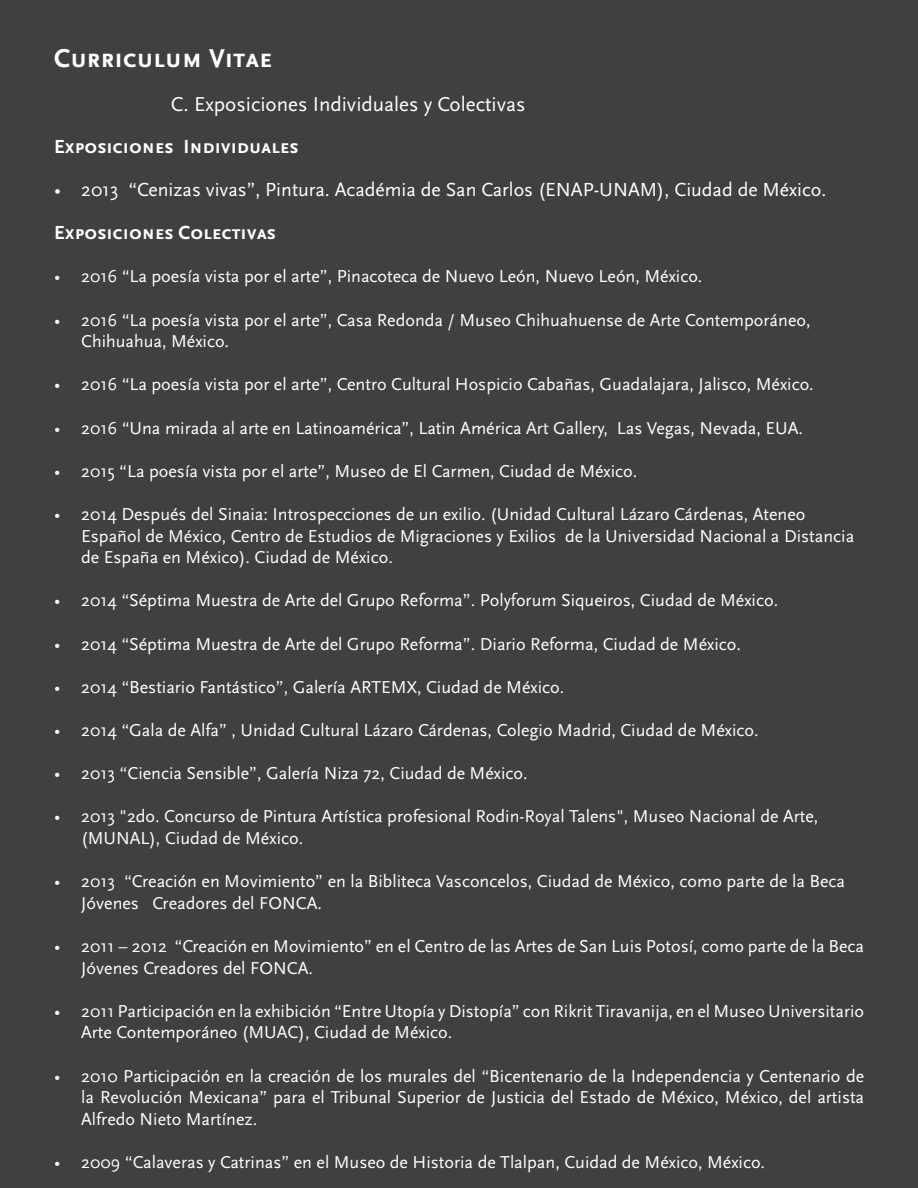
<style>
.page{position:relative;width:918px;height:1188px;background:#fff}
.page>*{position:absolute;margin:0;border:0;box-sizing:border-box;transform-origin:0 0}
.t1{font:700 27px "Scala Sans Caps";color:#fff}
.t2{font:21px "Scala Sans";color:#fff}
.t3{font:19.8px "Scala Sans";color:#fff}
.t4{font:700 19.8px "Scala Sans Caps";color:#fff}
.t5{font:18px/21.6px "Scala Sans";color:#fff}
</style>
<div class="page">
<div style="left:0;top:1px;width:918px;height:1187px;background:#404040"></div>
<h1 class="t1" style="left:54px;top:43px;width:220px">Curriculum Vitae</h1>
<p class="t2" style="left:171px;top:93px;width:356px">C. Exposiciones Individuales y Colectivas</p>
<p class="t4" style="left:54px;top:135px;width:246px">Exposiciones Individuales</p>
<p class="t3" style="left:54px;top:179px;width:774px">• 2013 “Cenizas vivas”, Pintura. Académia de San Carlos (ENAP-UNAM), Ciudad de México.</p>
<p class="t4" style="left:54px;top:222px;width:223px">Exposiciones Colectivas</p>
<p class="t5" style="left:54px;top:266px;width:650px">• 2016 “La poesía vista por el arte”, Pinacoteca de Nuevo León, Nuevo León, México.</p>
<p class="t5" style="left:81px;top:309px;width:731px;text-indent:-27px">• 2016 “La poesía vista por el arte”, Casa Redonda / Museo Chihuahuense de Arte Contemporáneo,<br>Chihuahua, México.</p>
<p class="t5" style="left:54px;top:374px;width:761px">• 2016 “La poesía vista por el arte”, Centro Cultural Hospicio Cabañas, Guadalajara, Jalisco, México.</p>
<p class="t5" style="left:54px;top:417px;width:750px">• 2016 “Una mirada al arte en Latinoamérica”, Latin América Art Gallery, Las Vegas, Nevada, EUA.</p>
<p class="t5" style="left:54px;top:460px;width:585px">• 2015 “La poesía vista por el arte”, Museo de El Carmen, Ciudad de México.</p>
<p class="t5" style="left:81px;top:504px;width:775px;text-indent:-27px">• 2014 Después del Sinaia: Introspecciones de un exilio. (Unidad Cultural Lázaro Cárdenas, Ateneo<br>Español de México, Centro de Estudios de Migraciones y Exilios de la Universidad Nacional a Distancia de España en México). Ciudad de México.</p>
<p class="t5" style="left:54px;top:590px;width:725px">• 2014 “Séptima Muestra de Arte del Grupo Reforma”. Polyforum Siqueiros, Ciudad de México.</p>
<p class="t5" style="left:54px;top:633px;width:688px">• 2014 “Séptima Muestra de Arte del Grupo Reforma”. Diario Reforma, Ciudad de México.</p>
<p class="t5" style="left:54px;top:676px;width:512px">• 2014 “Bestiario Fantástico”, Galería ARTEMX, Ciudad de México.</p>
<p class="t5" style="left:54px;top:720px;width:706px">• 2014 “Gala de Alfa” , Unidad Cultural Lázaro Cárdenas, Colegio Madrid, Ciudad de México.</p>
<p class="t5" style="left:54px;top:763px;width:475px">• 2013 “Ciencia Sensible”, Galería Niza 72, Ciudad de México.</p>
<p class="t5" style="left:81px;top:806px;width:739px;text-indent:-27px">• 2013 "2do. Concurso de Pintura Artística profesional Rodin-Royal Talens", Museo Nacional de Arte, (MUNAL), Ciudad de México.</p>
<p class="t5" style="left:81px;top:871px;width:765px;text-indent:-27px">• 2013 “Creación en Movimiento” en la Bibliteca Vasconcelos, Ciudad de México, como parte de la Beca<br>Jóvenes Creadores del FONCA.</p>
<p class="t5" style="left:81px;top:936px;width:784px;text-indent:-27px">• 2011 – 2012 “Creación en Movimiento” en el Centro de las Artes de San Luis Potosí, como parte de la Beca<br>Jóvenes Creadores del FONCA.</p>
<p class="t5" style="left:81px;top:1000px;width:785px;text-indent:-27px">• 2011 Participación en la exhibición “Entre Utopía y Distopía” con Rikrit Tiravanija, en el Museo Universitario<br>Arte Contemporáneo (MUAC), Ciudad de México.</p>
<p class="t5" style="left:81px;top:1065px;width:784px;text-align:justify;text-indent:-27px">• 2010 Participación en la creación de los murales del “Bicentenario de la Independencia y Centenario de la Revolución Mexicana” para el Tribunal Superior de Justicia del Estado de México, México, del artista Alfredo Nieto Martínez.</p>
<p class="t5" style="left:54px;top:1152px;width:712px">• 2009 “Calaveras y Catrinas” en el Museo de Historia de Tlalpan, Cuidad de México, México.</p>
</div>
